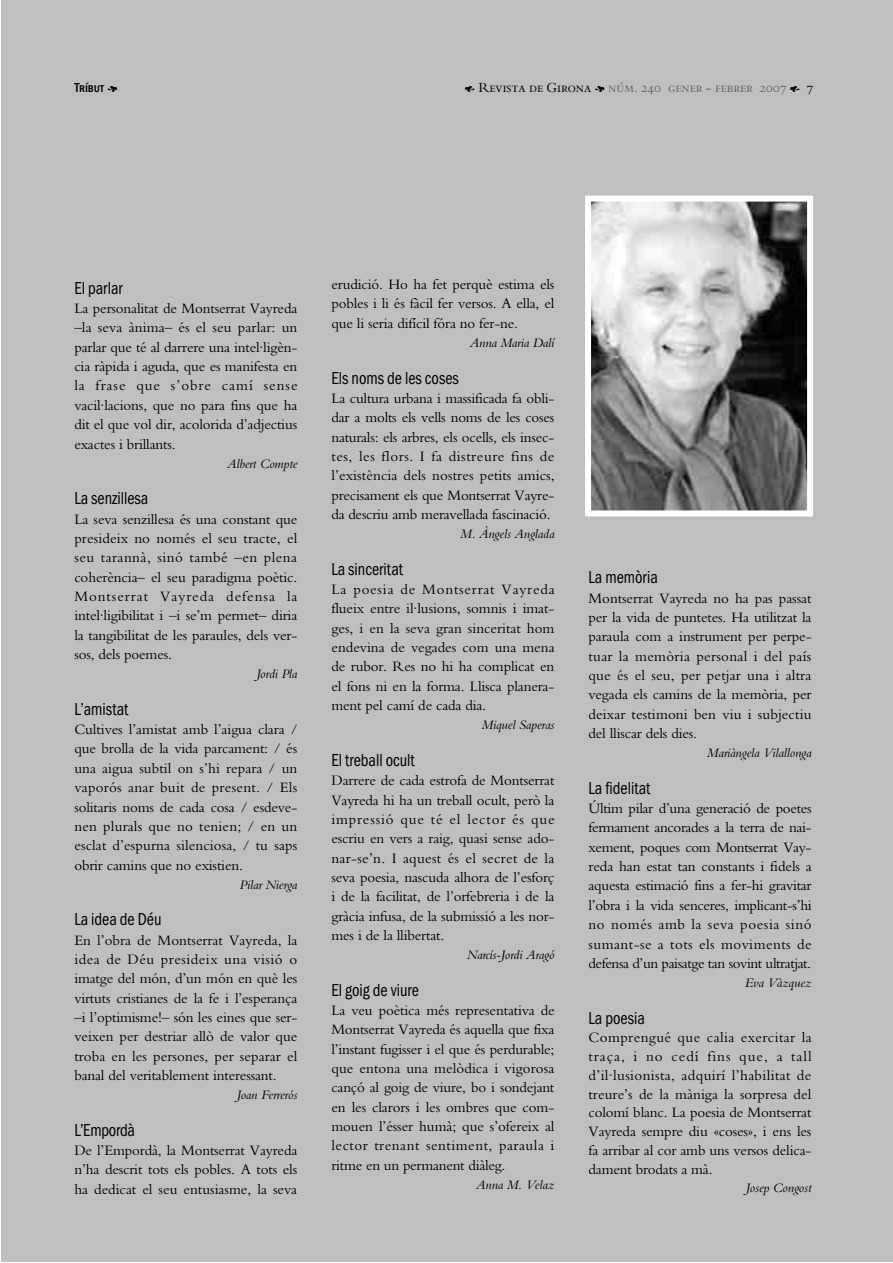
<style>
.page{position:relative;width:893px;height:1263px;background:#fff}
.page>*{position:absolute;margin:0;border:0;box-sizing:border-box;transform-origin:0 0}
.t1{font:18px "Franklin Gothic Cond";color:#000;scale:.9 1}
.t2{font:15px/19.4px "Bembo";letter-spacing:-.01em;color:#000;text-align:justify}
.t3{font:italic 13.5px "Bembo";letter-spacing:-.01em;color:#000}
.t4{font:13.5px "Bergamo Sm Caps";color:#666}
.t5{font:700 13.5px "Franklin Gothic Cond Sm Caps";letter-spacing:-.01em;color:#000}
.s1{font-family:"Botanical";font-weight:400}
.s2{font-family:"Botanical";color:#000}
.s3{color:#000}
</style>
<div class="page">
<div style="left:1px;top:0;width:891px;height:1262px;background:#bfbfbf"></div>
<img style="left:592px;top:203px;width:214px;height:306px">
<div style="left:585px;top:196px;width:228px;height:320px;border:6px solid #fff"></div>
<p class="t5" style="left:74px;top:80px;width:45px">Tríbut <span class="s1">F</span></p>
<p class="t4" style="left:465px;top:80px;width:350px"><span class="s2">E</span> <span class="s3">Revista de Girona</span> <span class="s2">F</span> núm. 240 gener - febrer 2007 <span class="s2">E</span> <span class="s3">7</span></p>
<p class="t1" style="left:74px;top:282px;width:55px">El parlar</p>
<p class="t2" style="left:74px;top:300px;width:225px">La personalitat de Montserrat Vayreda –la seva ànima– és el seu parlar: un parlar que té al darrere una intel·ligèn&shy;cia ràpida i aguda, que es manifesta en la frase que s’obre camí sense vacil·lacions, que no para fins que ha dit el que vol dir, acolorida d’adjectius exactes i brillants.</p>
<p class="t3" style="left:227px;top:459px;width:72px">Albert Compte</p>
<p class="t1" style="left:74px;top:492px;width:84px">La senzillesa</p>
<p class="t2" style="left:74px;top:511px;width:225px">La seva senzillesa és una constant que presideix no només el seu tracte, el seu tarannà, sinó també –en plena coherència– el seu paradigma poètic.<br>Montserrat Vayreda defensa la intel·ligibilitat i –i se’m permet– diria la tangibilitat de les paraules, dels ver&shy;sos, dels poemes.</p>
<p class="t3" style="left:256px;top:669px;width:43px">Jordi Pla</p>
<p class="t1" style="left:74px;top:703px;width:62px">L’amistat</p>
<p class="t2" style="left:74px;top:721px;width:225px">Cultives l’amistat amb l’aigua clara / que brolla de la vida parcament: / és una aigua subtil on s’hi repara / un vaporós anar buit de present. / Els solitaris noms de cada cosa / esdeve&shy;nen plurals que no tenien; / en un esclat d’espurna silenciosa, / tu saps obrir camins que no existien.</p>
<p class="t3" style="left:239px;top:880px;width:59px">Pilar Nierga</p>
<p class="t1" style="left:74px;top:913px;width:98px">La idea de Déu</p>
<p class="t2" style="left:74px;top:932px;width:224px">En l’obra de Montserrat Vayreda, la idea de Déu presideix una visió o imatge del món, d’un món en què les virtuts cristianes de la fe i l’esperança –i l’optimisme!– són les eines que ser&shy;veixen per destriar allò de valor que troba en les persones, per separar el banal del veritablement interessant.</p>
<p class="t3" style="left:237px;top:1090px;width:62px">Joan Ferrerós</p>
<p class="t1" style="left:74px;top:1124px;width:69px">L’Empordà</p>
<p class="t2" style="left:74px;top:1142px;width:224px">De l’Empordà, la Montserrat Vayreda n’ha descrit tots els pobles. A tots els ha dedicat el seu entusiasme, la seva</p>
<p class="t2" style="left:331px;top:276px;width:224px">erudició. Ho ha fet perquè estima els pobles i li és fàcil fer versos. A ella, el que li seria difícil fóra no fer-ne.</p>
<p class="t3" style="left:470px;top:338px;width:86px">Anna Maria Dalí</p>
<p class="t1" style="left:331px;top:371px;width:143px">Els noms de les coses</p>
<p class="t2" style="left:331px;top:390px;width:225px">La cultura urbana i massificada fa obli&shy;dar a molts els vells noms de les coses naturals: els arbres, els ocells, els insec&shy;tes, les flors. I fa distreure fins de l’existència dels nostres petits amics, precisament els que Montserrat Vayre&shy;da descriu amb meravellada fascinació.</p>
<p class="t3" style="left:460px;top:529px;width:96px">M. Àngels Anglada</p>
<p class="t1" style="left:331px;top:563px;width:81px">La sinceritat</p>
<p class="t2" style="left:331px;top:581px;width:225px">La poesia de Montserrat Vayreda flueix entre il·lusions, somnis i imat&shy;ges, i en la seva gran sinceritat hom endevina de vegades com una mena de rubor. Res no hi ha complicat en el fons ni en la forma. Llisca planera&shy;ment pel camí de cada dia.</p>
<p class="t3" style="left:481px;top:720px;width:74px">Miquel Saperas</p>
<p class="t1" style="left:331px;top:754px;width:94px">El treball ocult</p>
<p class="t2" style="left:331px;top:772px;width:225px">Darrere de cada estrofa de Montserrat Vayreda hi ha un treball ocult, però la impressió que té el lector és que escriu en vers a raig, quasi sense ado&shy;nar-se’n. I aquest és el secret de la seva poesia, nascuda alhora de l’esforç i de la facilitat, de l’orfebreria i de la gràcia infusa, de la submissió a les nor&shy;mes i de la llibertat.</p>
<p class="t3" style="left:467px;top:950px;width:89px">Narcís-Jordi Aragó</p>
<p class="t1" style="left:331px;top:984px;width:99px">El goig de viure</p>
<p class="t2" style="left:331px;top:1002px;width:225px">La veu poètica més representativa de Montserrat Vayreda és aquella que fixa l’instant fugisser i el que és perdurable; que entona una melòdica i vigorosa cançó al goig de viure, bo i sondejant en les clarors i les ombres que com&shy;mouen l’ésser humà; que s’ofereix al lector trenant sentiment, paraula i ritme en un permanent diàleg.</p>
<p class="t3" style="left:476px;top:1180px;width:80px">Anna M. Velaz</p>
<p class="t1" style="left:588px;top:571px;width:78px">La memòria</p>
<p class="t2" style="left:588px;top:590px;width:224px">Montserrat Vayreda no ha pas passat per la vida de puntetes. Ha utilitzat la paraula com a instrument per perpe&shy;tuar la memòria personal i del país que és el seu, per petjar una i altra vegada els camins de la memòria, per deixar testimoni ben viu i subjectiu del lliscar dels dies.</p>
<p class="t3" style="left:707px;top:748px;width:106px">Mariàngela Vilallonga</p>
<p class="t1" style="left:588px;top:782px;width:70px">La fidelitat</p>
<p class="t2" style="left:588px;top:800px;width:225px">Últim pilar d’una generació de poetes fermament ancorades a la terra de nai&shy;xement, poques com Montserrat Vay&shy;reda han estat tan constants i fidels a aquesta estimació fins a fer-hi gravitar l’obra i la vida senceres, implicant-s’hi no només amb la seva poesia sinó sumant-se a tots els moviments de defensa d’un paisatge tan sovint ultratjat.</p>
<p class="t3" style="left:744px;top:978px;width:68px">Eva Vàzquez</p>
<p class="t1" style="left:588px;top:1012px;width:64px">La poesia</p>
<p class="t2" style="left:588px;top:1030px;width:225px;line-height:18.8px">Comprengué que calia exercitar la traça, i no cedí fins que, a tall d’il·lusionista, adquirí l’habilitat de treure’s de la màniga la sorpresa del colomí blanc. La poesia de Montserrat Vayreda sempre diu «coses», i ens les fa arribar al cor amb uns versos delica&shy;dament brodats a mà.</p>
<p class="t3" style="left:745px;top:1183px;width:67px">Josep Congost</p>
</div>
